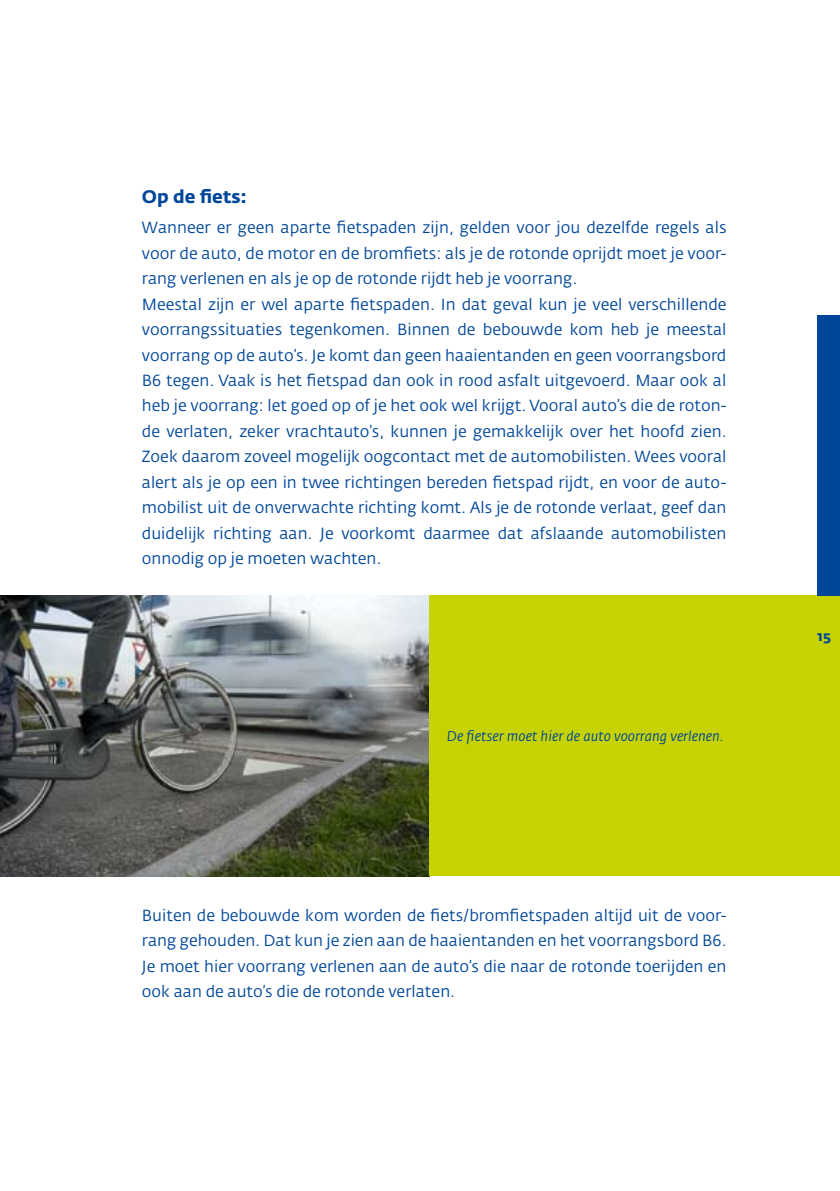
<style>
.page{position:relative;width:840px;height:1191px;background:#fff}
.page>*{position:absolute;margin:0;border:0;box-sizing:border-box;transform-origin:0 0}
.t1{font:700 18px "Fedra Sans Alt Std";color:#004799}
.t2{font:16px/25.4px "Fedra Sans Alt Std";color:#004799}
.t3{font:italic 14px "Fedra Sans Alt Std";color:#004799}
.t4{font:700 14px "Fedra Sans Alt Std";color:#004799}
</style>
<div class="page">
<img style="left:0;top:595px;width:429px;height:281px">
<div style="left:429px;top:595px;width:410px;height:281px;background:#c7d300"></div>
<div style="left:816px;top:315px;width:23px;height:280px;background:#004799"></div>
<p class="t1" style="left:142px;top:185px;width:107px">Op de fiets:</p>
<p class="t2" style="left:142px;top:215px;width:586px">Wanneer er geen aparte fietspaden zijn, gelden voor jou dezelfde regels als voor de auto, de motor en de bromfiets: als je de rotonde oprijdt moet je voor&shy;rang verlenen en als je op de rotonde rijdt heb je voorrang.<br>Meestal zijn er wel aparte fietspaden. In dat geval kun je veel verschillende voorrangssituaties tegenkomen. Binnen de bebouwde kom heb je meestal voorrang op de auto’s. Je komt dan geen haaientanden en geen voorrangsbord B6 tegen. Vaak is het fietspad dan ook in rood asfalt uitgevoerd. Maar ook al heb je voorrang: let goed op of je het ook wel krijgt. Vooral auto’s die de roton&shy;de verlaten, zeker vrachtauto’s, kunnen je gemakkelijk over het hoofd zien.<br>Zoek daarom zoveel mogelijk oogcontact met de automobilisten. Wees vooral alert als je op een in twee richtingen bereden fietspad rijdt, en voor de auto&shy;mobilist uit de onverwachte richting komt. Als je de rotonde verlaat, geef dan duidelijk richting aan. Je voorkomt daarmee dat afslaande automobilisten onnodig op je moeten wachten.</p>
<p class="t3" style="left:446px;top:727px;width:278px">De fietser moet hier de auto voorrang verlenen.</p>
<p class="t2" style="left:142px;top:902px;width:586px;text-align:justify">Buiten de bebouwde kom worden de fiets/bromfietspaden altijd uit de voor&shy;rang gehouden. Dat kun je zien aan de haaientanden en het voorrangsbord B6.<br>Je moet hier voorrang verlenen aan de auto’s die naar de rotonde toerijden en ook aan de auto’s die de rotonde verlaten.</p>
<p class="t4" style="left:816px;top:627px;width:15px">15</p>
</div>
